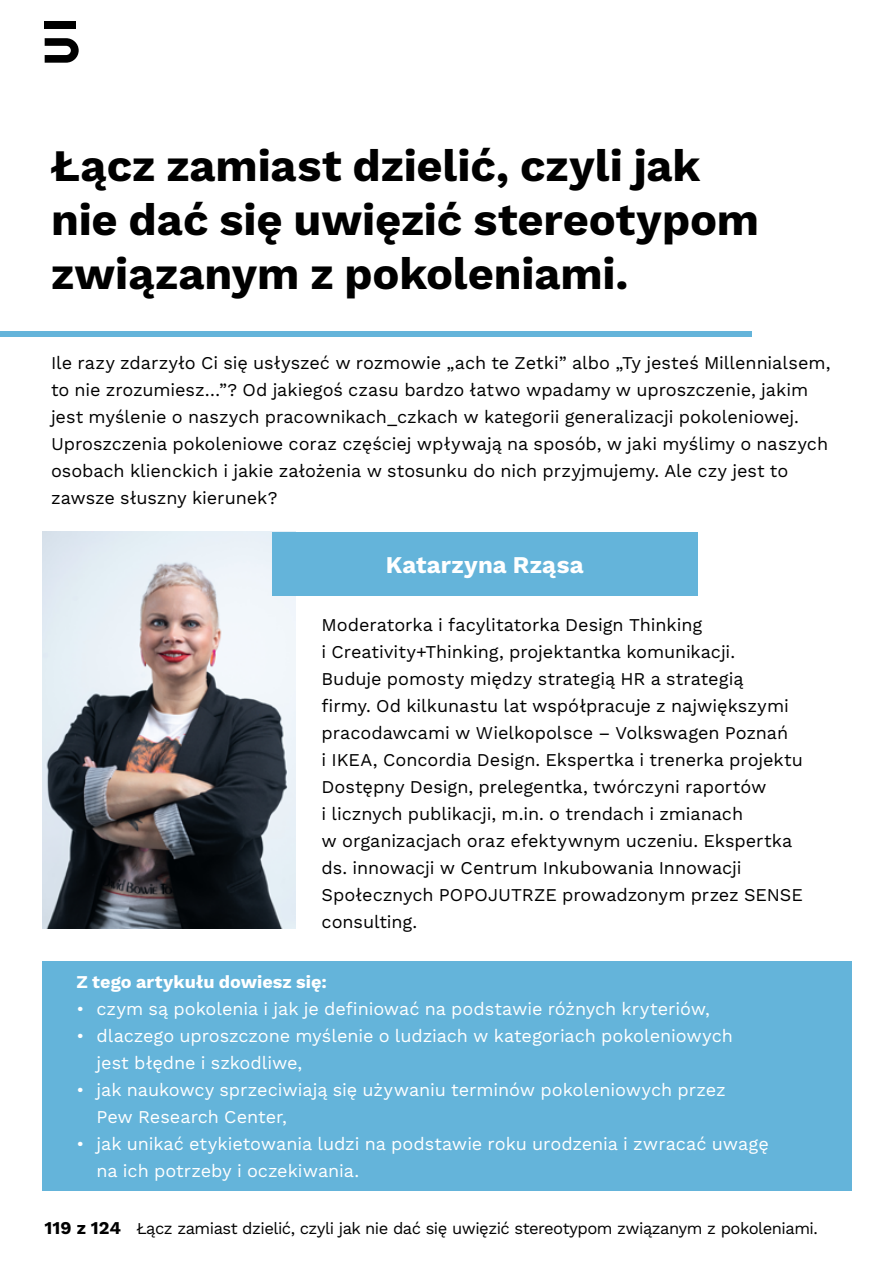
<style>
.page{position:relative;width:893px;height:1263px;background:#fff}
.page>*{position:absolute;margin:0;border:0;box-sizing:border-box;transform-origin:0 0}
.Naglowek_spis{font:700 45px/54px "Work Sans";letter-spacing:-.005em;color:#000}
.Nazwisko_white{font:700 24px "Work Sans";letter-spacing:.005em;color:#fff}
.Paragraph_Style_1{font:18px/27px "Work Sans";letter-spacing:-.005em;color:#000}
.Tresc{font:18px/27px "Work Sans";letter-spacing:-.005em;color:#000}
.X_tegp{font:18px/27px "Work Sans";letter-spacing:-.005em;color:#fff}
.X_tegp-2{font:700 18px "Work Sans";letter-spacing:.005em;color:#fff}
.t1{font:16.5px "Work Sans";letter-spacing:-.03em;color:#000}
.s1{font-weight:700;font-size:18px}
</style>
<div class="page">
<div style="left:45px;top:21px;width:31px;height:8px;background:#000"></div>
<svg style="left:45px;top:38px;width:34px;height:25px"></svg>
<img style="left:43px;top:532px;width:252px;height:396px">
<div style="left:272px;top:532px;width:425px;height:63px;background:#64b4da"></div>
<div style="left:43px;top:961px;width:808px;height:230px;background:#64b4da"></div>
<div style="left:0;top:331px;width:752px;height:6px;background:#64b4da"></div>
<p class="Naglowek_spis" style="left:51px;top:141px;width:710px">Łącz zamiast dzielić, czyli jak nie dać się uwięzić stereotypom związanym z pokoleniami.</p>
<p class="Tresc" style="left:51px;top:351px;width:781px">Ile razy zdarzyło Ci się usłyszeć w rozmowie „ach te Zetki” albo „Ty jesteś Millennialsem, to nie zrozumiesz…”? Od jakiegoś czasu bardzo łatwo wpadamy w uproszczenie, jakim jest myślenie o naszych pracownikach_czkach w kategorii generalizacji pokoleniowej.<br>Uproszczenia pokoleniowe coraz częściej wpływają na sposób, w jaki myślimy o naszych osobach klienckich i jakie założenia w stosunku do nich przyjmujemy. Ale czy jest to zawsze słuszny kierunek?</p>
<p class="Nazwisko_white" style="left:386px;top:550px;width:199px">Katarzyna Rząsa</p>
<p class="Paragraph_Style_1" style="left:322px;top:613px;width:483px">Moderatorka i facylitatorka Design Thinking<br>i Creativity+Thinking, projektantka komunikacji.<br>Buduje pomosty między strategią HR a strategią<br>firmy. Od kilkunastu lat współpracuje z największymi pracodawcami w Wielkopolsce – Volkswagen Poznań<br>i IKEA, Concordia Design. Ekspertka i trenerka projektu Dostępny Design, prelegentka, twórczyni raportów<br>i licznych publikacji, m.in. o trendach i zmianach<br>w organizacjach oraz efektywnym uczeniu. Ekspertka ds. innowacji w Centrum Inkubowania Innowacji Społecznych POPOJUTRZE prowadzonym przez SENSE consulting.</p>
<p class="X_tegp-2" style="left:77px;top:972px;width:252px">Z tego artykułu dowiesz się:</p>
<p class="X_tegp" style="left:77px;top:996px;width:635px">• czym są pokolenia i jak je definiować na podstawie różnych kryteriów,</p>
<p class="X_tegp" style="left:97px;top:1023px;width:638px;text-indent:-20px">• dlaczego uproszczone myślenie o ludziach w kategoriach pokoleniowych jest błędne i szkodliwe,</p>
<p class="X_tegp" style="left:97px;top:1077px;width:631px;text-indent:-20px">• jak naukowcy sprzeciwiają się używaniu terminów pokoleniowych przez<br>Pew Research Center,</p>
<p class="X_tegp" style="left:97px;top:1131px;width:674px;text-indent:-20px">• jak unikać etykietowania ludzi na podstawie roku urodzenia i zwracać uwagę na ich potrzeby i oczekiwania.</p>
<p class="t1" style="left:45px;top:1218px;width:775px"><span class="s1">119 z 124</span> Łącz zamiast dzielić, czyli jak nie dać się uwięzić stereotypom związanym z pokoleniami.</p>
</div>
